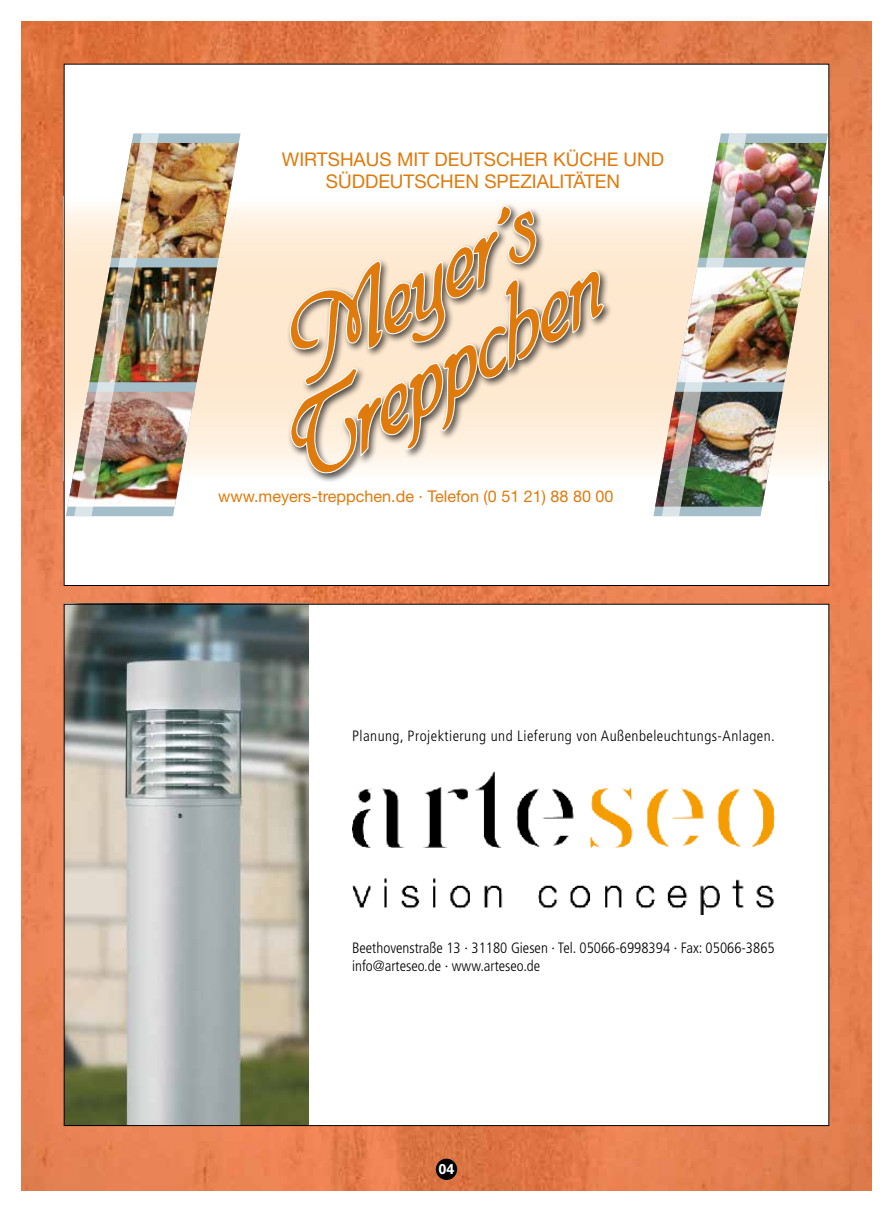
<style>
.page{position:relative;width:893px;height:1212px;background:#fff}
.page>*{position:absolute;margin:0;border:0;box-sizing:border-box;transform-origin:0 0}
.t1{font:18.9px/22.4px "Helvetica Neue LT Std";color:#df7a0c;text-align:center}
.t2{font:16.2px "Helvetica Neue LT Std";color:#df7a0c}
.t3{font:300 condensed 15px/18px "Frutiger LT Std";color:#000}
.t4{font:300 condensed 15px "Frutiger LT Std";letter-spacing:.03em;color:#000}
.t5{font:700 14.25px "Univers LT Std";color:#fff}
</style>
<div class="page">
<img style="left:21px;top:21px;width:851px;height:1170px">
<div style="left:64px;top:604px;width:765px;height:521px;background:#fff"></div>
<img style="left:66px;top:606px;width:242px;height:518px">
<img style="left:352px;top:771px;width:422px;height:143px">
<div style="left:436px;top:1159px;width:21px;height:21px;background:#000;border-radius:50%"></div>
<div style="left:64px;top:64px;width:765px;height:521px;background:#fff"></div>
<svg style="left:241px;top:207px;width:412px;height:263px;background:#feecd6"></svg>
<div style="left:286px;top:201px;width:327px;height:281px;background:#000;opacity:.7"></div>
<svg style="left:289px;top:204px;width:316px;height:271px;background:#eaceaf"></svg>
<svg style="left:66px;top:133px;width:175px;height:383px"></svg>
<img style="left:68px;top:133px;width:171px;height:383px">
<img style="left:655px;top:133px;width:171px;height:383px">
<p class="t1" style="left:282px;top:148px;width:384px">WIRTSHAUS MIT DEUTSCHER KÜCHE UND<br>SÜDDEUTSCHEN SPEZIALITÄTEN</p>
<p class="t2" style="left:218px;top:486px;width:397px">www.meyers-treppchen.de · Telefon (0 51 21) 88 80 00</p>
<p class="t4" style="left:352px;top:727px;width:424px">Planung, Projektierung und Lieferung von Außenbeleuchtungs-Anlagen.</p>
<p class="t3" style="left:352px;top:939px;width:424px">Beethovenstraße 13 · 31180 Giesen · Tel. 05066-6998394 · Fax: 05066-3865 info@arteseo.de · www.arteseo.de</p>
<p class="t5" style="left:439px;top:1161px;width:17px">04</p>
</div>
